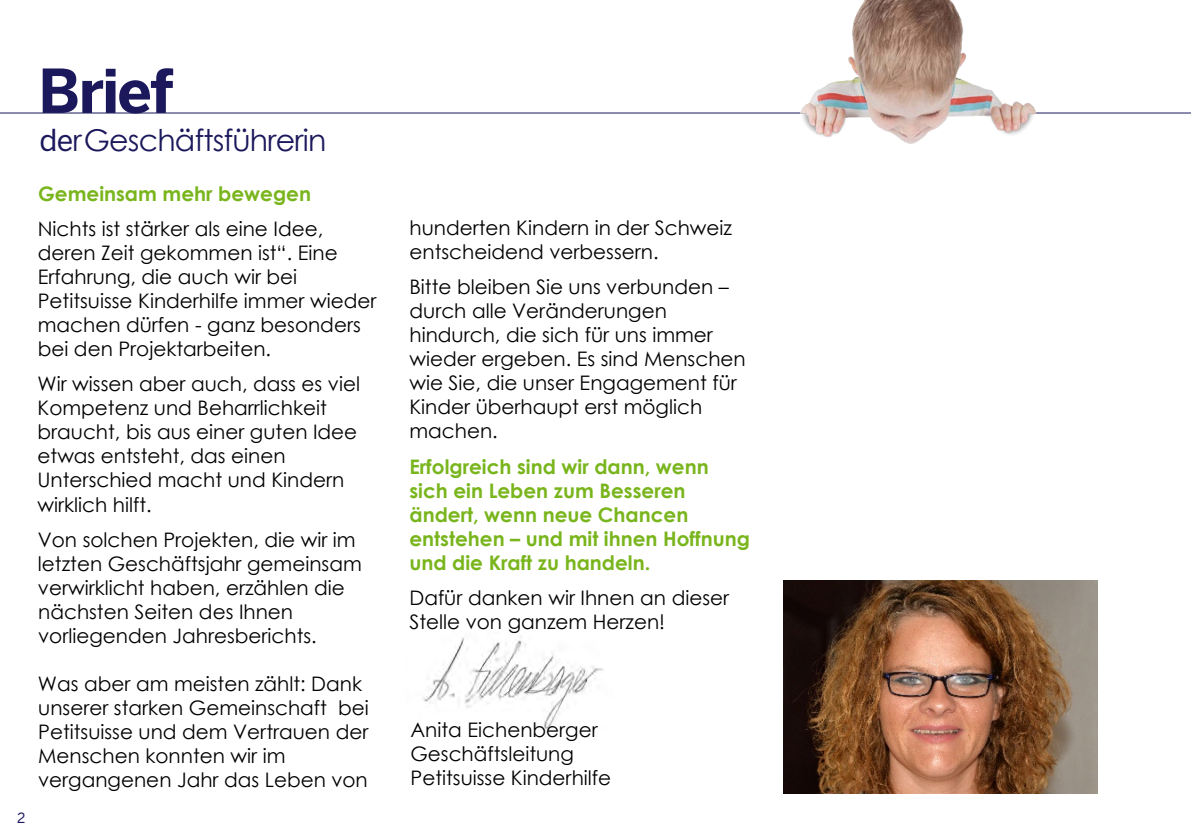
<style>
.page{position:relative;width:1191px;height:840px;background:#fff}
.page>*{position:absolute;margin:0;border:0;box-sizing:border-box;transform-origin:0 0}
.t1{font:60px "Benton Sans Bold Tablular Lining";letter-spacing:-.035em;color:#1b185c}
.t2{font:30px "Century Gothic";letter-spacing:-.025em;color:#1b185c}
.t3{font:20px/24px "Century Gothic";color:#000}
.t4{font:700 20px/24px "Century Gothic";color:#79b51c}
.t5{font:14px "Benton Sans";color:#1b185c}
.s1{font-family:"Benton Sans Regular Tablular Linin"}
</style>
<div class="page">
<img style="left:423px;top:636px;width:181px;height:92px">
<hr style="left:0;top:112px;width:1191px;height:1px;background:#1b185c">
<img style="left:784px;top:580px;width:313px;height:213px">
<img style="left:800px;top:0;width:236px;height:143px">
<p class="t5" style="left:17px;top:809px;width:10px">2</p>
<h1 class="t1" style="left:38px;top:55px;width:137px">Brief</h1>
<h2 class="t2" style="left:40px;top:119px;width:288px"><span class="s1">de</span>r Geschäftsführerin</h2>
<p class="t4" style="left:38px;top:181px;width:274px">Gemeinsam mehr bewegen</p>
<p class="t3" style="left:38px;top:216px;width:340px">Nichts ist stärker als eine Idee, deren Zeit gekommen ist“. Eine<br>Erfahrung, die auch wir bei<br>Petitsuisse Kinderhilfe immer wieder machen dürfen - ganz besonders bei den Projektarbeiten.</p>
<p class="t3" style="left:38px;top:371px;width:324px">Wir wissen aber auch, dass es viel<br>Kompetenz und Beharrlichkeit braucht, bis aus einer guten Idee etwas entsteht, das einen<br>Unterschied macht und Kindern wirklich hilft.</p>
<p class="t3" style="left:38px;top:526px;width:325px">Von solchen Projekten, die wir im letzten Geschäftsjahr gemeinsam verwirklicht haben, erzählen die nächsten Seiten des Ihnen vorliegenden Jahresberichts.</p>
<p class="t3" style="left:38px;top:670px;width:332px">Was aber am meisten zählt: Dank unserer starken Gemeinschaft bei<br>Petitsuisse und dem Vertrauen der<br>Menschen konnten wir im vergangenen Jahr das Leben von</p>
<p class="t3" style="left:409px;top:215px;width:324px">hunderten Kindern in der Schweiz entscheidend verbessern.</p>
<p class="t3" style="left:409px;top:274px;width:338px">Bitte bleiben Sie uns verbunden – durch alle Veränderungen hindurch, die sich für uns immer wieder ergeben. Es sind Menschen wie Sie, die unser Engagement für<br>Kinder überhaupt erst möglich machen.</p>
<p class="t4" style="left:409px;top:453px;width:342px">Erfolgreich sind wir dann, wenn sich ein Leben zum Besseren ändert, wenn neue Chancen entstehen – und mit ihnen Hoffnung und die Kraft zu handeln.</p>
<p class="t3" style="left:409px;top:584px;width:321px">Dafür danken wir Ihnen an dieser<br>Stelle von ganzem Herzen!</p>
<p class="t3" style="left:410px;top:717px;width:202px">Anita Eichenberger<br>Geschäftsleitung<br>Petitsuisse Kinderhilfe</p>
</div>
